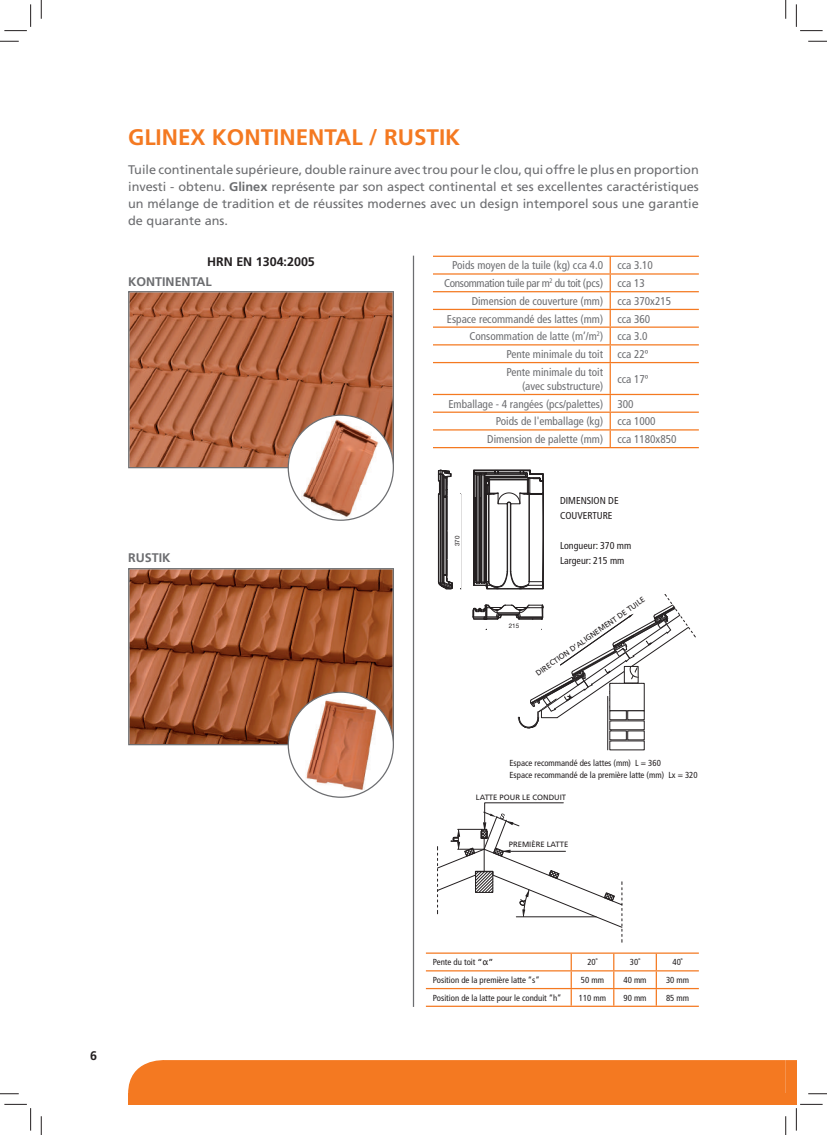
<style>
.page{position:relative;width:827px;height:1135px;background:#fff}
.page>*{position:absolute;margin:0;border:0;box-sizing:border-box;transform-origin:0 0}
.t1{font:700 22.5px "Frutiger LT Std";color:#f47921}
.t2{font:12.5px/16.9px "Frutiger LT Std";color:#6c6d70;text-align:justify}
.t3{font:700 12.5px "Frutiger LT Std";color:#6c6d70}
.t4{font:700 12.5px "Frutiger LT Std";color:#231f20}
.t5{font:condensed 11.25px/13.8px "Frutiger LT Std";color:#6c6d70;text-align:right}
.t6{font:condensed 11.25px "Frutiger LT Std";letter-spacing:-.03em;color:#6c6d70}
.t7{font:condensed 10px/15px "Frutiger LT Std";color:#231f20}
.t8{font:condensed 8.75px/12.5px "Frutiger LT Std";color:#231f20}
.t9{font:7.62px "Frutiger LT Std";color:#231f20}
.t10{font:6.25px "Helvetica Neue LT Pro";color:#231f20}
.s1{font-weight:700}
.s2{font-stretch:normal}
.s3{font-family:"Lucida Grande";font-stretch:normal}
</style>
<div class="page">
<div style="left:128px;top:1093px;width:657px;height:11px;background:#f47921"></div>
<div style="left:128px;top:1060px;width:668px;height:33px;background:#f47921"></div>
<div style="left:785px;top:1093px;width:11px;height:11px;background:#f47921"></div>
<svg style="left:438px;top:470px;width:23px;height:120px"></svg>
<hr style="left:607px;top:696px;width:1px;height:54px;background:#231f20">
<svg style="left:437px;top:802px;width:186px;height:140px"></svg>
<hr style="left:433px;top:256px;width:266px;height:1px;background:#f47921">
<hr style="left:433px;top:273px;width:266px;height:2px;background:#f47921">
<hr style="left:433px;top:291px;width:266px;height:1px;background:#f47921">
<hr style="left:433px;top:309px;width:266px;height:1px;background:#f47921">
<hr style="left:433px;top:326px;width:266px;height:2px;background:#f47921">
<hr style="left:433px;top:344px;width:266px;height:1px;background:#f47921">
<hr style="left:433px;top:362px;width:266px;height:1px;background:#f47921">
<hr style="left:433px;top:394px;width:266px;height:1px;background:#f47921">
<hr style="left:433px;top:412px;width:266px;height:1px;background:#f47921">
<hr style="left:433px;top:429px;width:266px;height:1px;background:#f47921">
<hr style="left:433px;top:447px;width:266px;height:1px;background:#f47921">
<svg style="left:609px;top:257px;width:2px;height:105px"></svg>
<hr style="left:609px;top:363px;width:2px;height:31px;background:#f47921">
<svg style="left:473px;top:395px;width:223px;height:336px"></svg>
<hr style="left:413px;top:256px;width:1px;height:751px;background:#6c6d70">
<svg style="left:128px;top:291px;width:266px;height:177px;background:#b26745"></svg>
<div style="left:288px;top:415px;width:105px;height:105px;background:#fff;border-radius:50%"></div>
<img style="left:301px;top:417px;width:79px;height:102px">
<svg style="left:128px;top:568px;width:266px;height:177px;background:#9f5530"></svg>
<div style="left:288px;top:692px;width:105px;height:105px;background:#fff;border-radius:50%"></div>
<img style="left:305px;top:699px;width:71px;height:92px">
<div style="left:454px;top:494px;width:6px;height:94px;background:#fff"></div>
<div style="left:487px;top:623px;width:54px;height:6px;background:#fff"></div>
<hr style="left:426px;top:952px;width:273px;height:2px;background:#f47921">
<hr style="left:426px;top:970px;width:273px;height:1px;background:#f47921">
<hr style="left:426px;top:988px;width:273px;height:1px;background:#f47921">
<hr style="left:426px;top:1006px;width:273px;height:1px;background:#f47921">
<svg style="left:570px;top:954px;width:2px;height:52px"></svg>
<svg style="left:613px;top:954px;width:1px;height:52px"></svg>
<svg style="left:655px;top:954px;width:2px;height:52px"></svg>
<svg style="left:0;top:40px;width:19px;height:2px"></svg>
<svg style="left:808px;top:40px;width:19px;height:2px"></svg>
<svg style="left:0;top:1093px;width:19px;height:1px"></svg>
<svg style="left:808px;top:1093px;width:19px;height:1px"></svg>
<svg style="left:40px;top:0;width:2px;height:19px"></svg>
<svg style="left:40px;top:1116px;width:2px;height:19px"></svg>
<svg style="left:785px;top:0;width:1px;height:19px"></svg>
<svg style="left:785px;top:1116px;width:1px;height:19px"></svg>
<svg style="left:4px;top:4px;width:27px;height:27px"></svg>
<svg style="left:4px;top:1104px;width:27px;height:26px"></svg>
<svg style="left:796px;top:4px;width:26px;height:27px"></svg>
<svg style="left:796px;top:1104px;width:26px;height:26px"></svg>
<h1 class="t1" style="left:128px;top:128px;width:334px">GLINEX KONTINENTAL / RUSTIK</h1>
<p class="t2" style="left:128px;top:162px;width:572px">Tuile continentale supérieure, double rainure avec trou pour le clou, qui offre le plus en proportion investi - obtenu. <span class="s1">Glinex</span> représente par son aspect continental et ses excellentes caractéristiques un mélange de tradition et de réussites modernes avec un design intemporel sous une garantie de quarante ans.</p>
<p class="t4" style="left:207px;top:256px;width:109px">HRN EN 1304:2005</p>
<p class="t3" style="left:128px;top:277px;width:85px">KONTINENTAL</p>
<p class="t3" style="left:128px;top:553px;width:44px">RUSTIK</p>
<p class="t5" style="left:452px;top:259px;width:152px">Poids moyen de la tuile (kg) cca 4.0</p>
<p class="t5" style="left:617px;top:259px;width:37px">cca 3.10</p>
<p class="t6" style="left:444px;top:279px;width:161px">Consommation tuile par m<sup>2</sup> du toit (pcs)</p>
<p class="t5" style="left:617px;top:277px;width:29px">cca 13</p>
<p class="t5" style="left:471px;top:295px;width:133px">Dimension de couverture (mm)</p>
<p class="t5" style="left:617px;top:295px;width:55px">cca 370x215</p>
<p class="t5" style="left:447px;top:313px;width:158px">Espace recommandé des lattes (mm)</p>
<p class="t5" style="left:617px;top:313px;width:34px">cca 360</p>
<p class="t5" style="left:469px;top:330px;width:135px">Consommation de latte (m’/m<sup>2</sup>)</p>
<p class="t5" style="left:617px;top:330px;width:32px">cca 3.0</p>
<p class="t5" style="left:506px;top:348px;width:98px">Pente minimale du toit</p>
<p class="t5" style="left:617px;top:348px;width:32px">cca 22º</p>
<p class="t5" style="left:506px;top:366px;width:98px">Pente minimale du toit (avec substructure)</p>
<p class="t5" style="left:617px;top:373px;width:32px">cca 17º</p>
<p class="t5" style="left:448px;top:398px;width:156px">Emballage - 4 rangées (pcs/palettes)</p>
<p class="t5" style="left:617px;top:398px;width:18px">300</p>
<p class="t5" style="left:496px;top:415px;width:109px">Poids de l'emballage (kg)</p>
<p class="t5" style="left:617px;top:415px;width:40px">cca 1000</p>
<p class="t5" style="left:487px;top:433px;width:117px">Dimension de palette (mm)</p>
<p class="t5" style="left:617px;top:433px;width:61px">cca 1180x850</p>
<p class="t10" style="left:455px;top:546px;width:12px;rotate:-90deg">370</p>
<p class="t10" style="left:508px;top:624px;width:12px">215</p>
<p class="t7" style="left:560px;top:493px;width:60px">DIMENSION DE<br>COUVERTURE</p>
<p class="t7" style="left:560px;top:538px;width:73px">Longueur: 370 mm<br>Largeur: 215 mm</p>
<p class="t9" style="left:535px;top:671px;width:133px;rotate:-35deg">DIRECTION D’ALIGNEMENT DE TUILE</p>
<p class="t8" style="left:509px;top:757px;width:190px">Espace recommandé des lattes (mm) L = 360<br>Espace recommandé de la première latte (mm) Lx = 320</p>
<p class="t9" style="left:476px;top:794px;width:92px">LATTE POUR LE CONDUIT</p>
<p class="t9" style="left:509px;top:842px;width:61px">PREMIÈRE LATTE</p>
<p class="t4" style="left:90px;top:1051px;width:8px">6</p>
<p class="t8" style="left:433px;top:957px;width:62px">Pente du toit <span class="s2">“</span><span class="s3">α</span><span class="s2">”</span></p>
<p class="t8" style="left:587px;top:957px;width:12px">20˚</p>
<p class="t8" style="left:630px;top:957px;width:12px">30˚</p>
<p class="t8" style="left:672px;top:957px;width:12px">40˚</p>
<p class="t8" style="left:433px;top:974px;width:108px">Position de la première latte “s”</p>
<p class="t8" style="left:581px;top:974px;width:25px">50 mm</p>
<p class="t8" style="left:623px;top:974px;width:25px">40 mm</p>
<p class="t8" style="left:666px;top:974px;width:25px">30 mm</p>
<p class="t8" style="left:433px;top:992px;width:130px">Position de la latte pour le conduit “h”</p>
<p class="t8" style="left:579px;top:992px;width:29px">110 mm</p>
<p class="t8" style="left:623px;top:992px;width:25px">90 mm</p>
<p class="t8" style="left:666px;top:992px;width:25px">85 mm</p>
</div>
